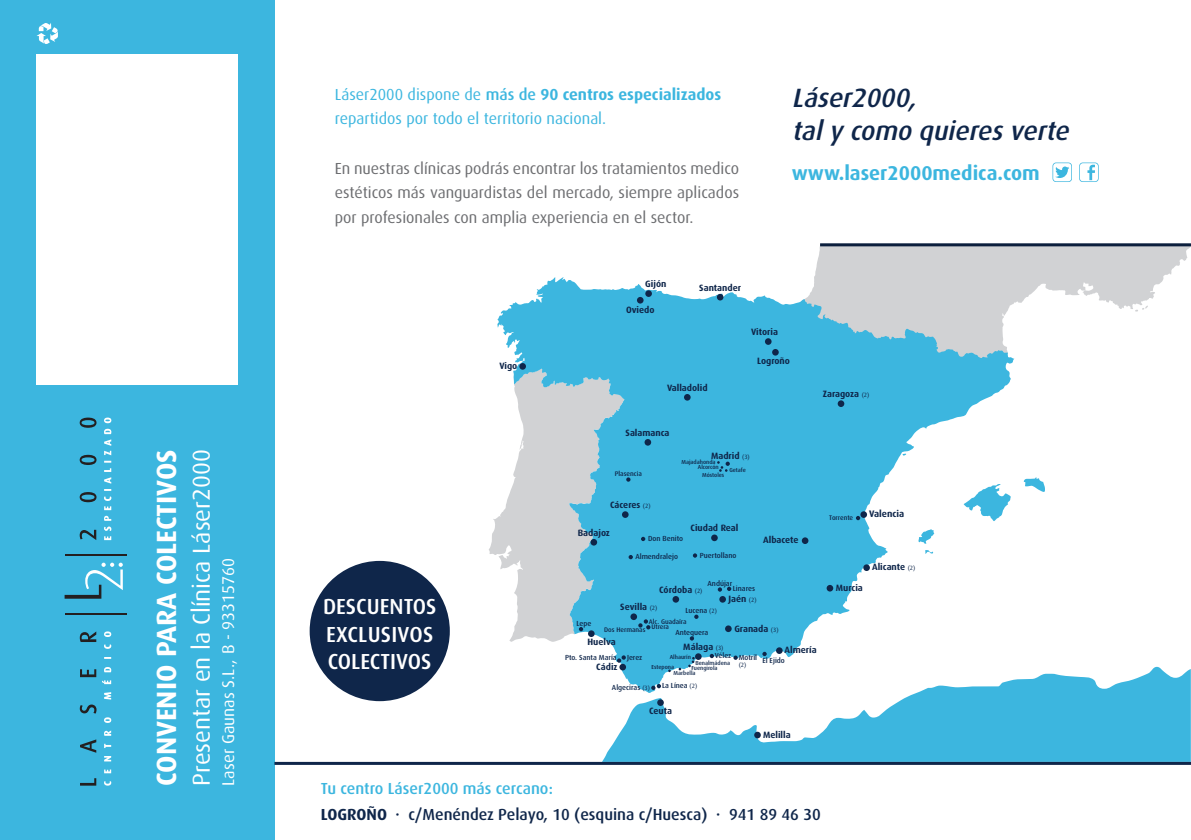
<style>
.page{position:relative;width:1191px;height:840px;background:#fff}
.page>*{position:absolute;margin:0;border:0;box-sizing:border-box;transform-origin:0 0}
.t1{font:700 27.8px "Dax Pro";color:#fff}
.t2{font:italic 500 26.4px "Dax Pro";color:#0f264a}
.t3{font:24.4px "Dax Pro";color:#fff}
.t4{font:500 21.8px "Dax Pro";color:#fff}
.t5{font:700 20px "Dax Pro";color:#3cb6df}
.t6{font:17px "Dax Pro";color:#fff}
.t7{font:16px/24.6px "Dax Pro";color:#6c6d70;text-align:justify}
.t8{font:16px/24.6px "Dax Pro";color:#3cb6df}
.t9{font:500 16px "Dax Pro";color:#0f264a}
.t10{font:500 16px "Dax Pro";color:#3cb6df}
.t11{font:700 9.4px "Dax Pro";color:#0f264a}
.t12{font:700 9.2px "Dax Pro";color:#0f264a}
.t13{font:500 7.4px "Dax Pro";color:#0f264a}
.t14{font:500 6.8px "Dax Pro";color:#0f264a}
.t15{font:500 6.6px/5.8px "Dax Pro";color:#0f264a}
.t16{font:6.2px "Dax Pro";color:#0f264a}
.t17{font:500 5.8px "Dax Pro";color:#0f264a}
.s1{font-weight:500}
.s2{font-weight:700}
.s3{font-weight:400;font-size:6.2px}
</style>
<div class="page">
<div style="left:0;top:0;width:274px;height:839px;background:#3cb6df"></div>
<div style="left:36px;top:54px;width:202px;height:331px;background:#fff"></div>
<svg style="left:36px;top:23px;width:22px;height:21px"></svg>
<svg style="left:80px;top:631px;width:16px;height:154px"></svg>
<svg style="left:102px;top:631px;width:9px;height:154px"></svg>
<svg style="left:80px;top:417px;width:16px;height:123px"></svg>
<svg style="left:104px;top:417px;width:7px;height:123px"></svg>
<hr style="left:65px;top:553px;width:61px;height:2px;background:#231f20">
<hr style="left:65px;top:612px;width:61px;height:2px;background:#231f20">
<svg style="left:65px;top:562px;width:58px;height:36px"></svg>
<svg style="left:1079px;top:162px;width:19px;height:20px"></svg>
<svg style="left:1052px;top:162px;width:20px;height:20px"></svg>
<svg style="left:815px;top:246px;width:376px;height:113px;fill:#d1d2d4"></svg>
<svg style="left:1023px;top:477px;width:22px;height:15px"></svg>
<svg style="left:1135px;top:305px;width:13px;height:6px"></svg>
<svg style="left:602px;top:666px;width:588px;height:95px;fill:#3cb6df"></svg>
<svg style="left:497px;top:276px;width:517px;height:417px;fill:#3cb6df"></svg>
<div style="left:754px;top:731px;width:7px;height:7px;background:#0f264a;border-radius:50%"></div>
<div style="left:657px;top:699px;width:7px;height:6px;background:#0f264a;border-radius:50%"></div>
<svg style="left:776px;top:647px;width:6px;height:6px"></svg>
<div style="left:619px;top:663px;width:7px;height:7px;background:#0f264a;border-radius:50%"></div>
<svg style="left:672px;top:595px;width:7px;height:7px"></svg>
<svg style="left:725px;top:625px;width:6px;height:6px"></svg>
<svg style="left:719px;top:595px;width:7px;height:7px"></svg>
<div style="left:519px;top:363px;width:7px;height:6px;background:#0f264a;border-radius:50%"></div>
<div style="left:645px;top:290px;width:7px;height:7px;background:#0f264a;border-radius:50%"></div>
<svg style="left:717px;top:294px;width:6px;height:6px"></svg>
<svg style="left:637px;top:297px;width:6px;height:6px"></svg>
<svg style="left:826px;top:584px;width:7px;height:7px"></svg>
<div style="left:863px;top:564px;width:7px;height:6px;background:#0f264a;border-radius:50%"></div>
<div style="left:860px;top:511px;width:7px;height:6px;background:#0f264a;border-radius:50%"></div>
<div style="left:837px;top:400px;width:7px;height:7px;background:#0f264a;border-radius:50%"></div>
<svg style="left:802px;top:537px;width:6px;height:6px"></svg>
<div style="left:711px;top:534px;width:7px;height:7px;background:#0f264a;border-radius:50%"></div>
<svg style="left:684px;top:394px;width:6px;height:6px"></svg>
<svg style="left:688px;top:653px;width:13px;height:13px"></svg>
<svg style="left:856px;top:515px;width:4px;height:5px"></svg>
<svg style="left:717px;top:461px;width:13px;height:10px"></svg>
<svg style="left:762px;top:651px;width:4px;height:4px"></svg>
<svg style="left:694px;top:614px;width:4px;height:4px"></svg>
<svg style="left:718px;top:586px;width:13px;height:5px"></svg>
<svg style="left:733px;top:655px;width:4px;height:4px"></svg>
<svg style="left:690px;top:636px;width:4px;height:4px"></svg>
<svg style="left:709px;top:653px;width:5px;height:4px"></svg>
<svg style="left:651px;top:683px;width:10px;height:6px"></svg>
<svg style="left:489px;top:368px;width:161px;height:274px"></svg>
<svg style="left:617px;top:655px;width:9px;height:7px"></svg>
<svg style="left:590px;top:538px;width:7px;height:7px"></svg>
<svg style="left:693px;top:553px;width:4px;height:4px"></svg>
<svg style="left:765px;top:338px;width:13px;height:17px"></svg>
<div style="left:321px;top:667px;width:234px;height:96px;background:#fff"></div>
<div style="left:310px;top:560px;width:140px;height:140px;background:#0f264a;border-radius:50%"></div>
<hr style="left:820px;top:243px;width:371px;height:3px;background:#0f264a">
<hr style="left:274px;top:761px;width:917px;height:3px;background:#0f264a">
<p class="t1" style="left:148px;top:785px;width:337px;rotate:-90deg">CONVENIO PARA COLECTIVOS</p>
<p class="t3" style="left:185px;top:785px;width:337px;rotate:-90deg">Presentar en la Clínica Láser2000</p>
<p class="t6" style="left:217px;top:785px;width:229px;rotate:-90deg">Laser Gaunas S.L., B - 93315760</p>
<p class="t8" style="left:335px;top:81px;width:388px">Láser2000 dispone de <span class="s1">más de</span> <span class="s2">90 centros especializados </span>repartidos por todo el territorio nacional.</p>
<p class="t7" style="left:335px;top:155px;width:406px">En nuestras clínicas podrás encontrar los tratamientos medico estéticos más vanguardistas del mercado, siempre aplicados por profesionales con amplia experiencia en el sector.</p>
<p class="t2" style="left:792px;top:80px;width:132px">Láser2000,</p>
<p class="t2" style="left:792px;top:114px;width:285px">taly como quieresverte</p>
<p class="t5" style="left:792px;top:160px;width:249px">www.laser2000medica.com</p>
<p class="t12" style="left:499px;top:359px;width:20px">Vigo</p>
<p class="t12" style="left:645px;top:278px;width:23px">Gijón</p>
<p class="t12" style="left:626px;top:303px;width:30px">Oviedo</p>
<p class="t12" style="left:699px;top:281px;width:43px">Santander</p>
<p class="t12" style="left:667px;top:381px;width:42px">Valladolid</p>
<p class="t12" style="left:751px;top:326px;width:28px">Vitoria</p>
<p class="t12" style="left:757px;top:354px;width:34px">Logroño</p>
<p class="t12" style="left:625px;top:426px;width:46px">Salamanca</p>
<p class="t12" style="left:822px;top:388px;width:48px">Zaragoza <span class="s3">(2)</span></p>
<p class="t4" style="left:323px;top:592px;width:115px">DESCUENTOS</p>
<p class="t4" style="left:326px;top:619px;width:109px">EXCLUSIVOS</p>
<p class="t4" style="left:328px;top:647px;width:105px">COLECTIVOS</p>
<p class="t14" style="left:615px;top:468px;width:29px">Plasencia</p>
<p class="t12" style="left:610px;top:498px;width:42px">Cáceres <span class="s3">(2)</span></p>
<p class="t12" style="left:711px;top:449px;width:40px">Madrid <span class="s3">(3)</span></p>
<p class="t17" style="left:681px;top:458px;width:36px">Majadahonda</p>
<p class="t17" style="left:698px;top:463px;width:22px">Alcorcón</p>
<p class="t17" style="left:729px;top:466px;width:18px">Getafe</p>
<p class="t17" style="left:702px;top:470px;width:24px">Móstoles</p>
<p class="t12" style="left:577px;top:526px;width:34px">Badajoz</p>
<p class="t13" style="left:648px;top:533px;width:37px">Don Benito</p>
<p class="t13" style="left:635px;top:551px;width:44px">Almendralejo</p>
<p class="t12" style="left:690px;top:522px;width:49px">Ciudad Real</p>
<p class="t13" style="left:700px;top:550px;width:38px">Puertollano</p>
<p class="t12" style="left:763px;top:534px;width:37px">Albacete</p>
<p class="t13" style="left:707px;top:577px;width:26px">Andújar</p>
<p class="t12" style="left:659px;top:583px;width:35px">Córdoba</p>
<p class="t13" style="left:733px;top:583px;width:24px">Linares</p>
<p class="t16" style="left:695px;top:586px;width:9px">(2)</p>
<p class="t12" style="left:728px;top:592px;width:30px">Jaén <span class="s3">(2)</span></p>
<p class="t12" style="left:620px;top:600px;width:39px">Sevilla <span class="s3">(2)</span></p>
<p class="t13" style="left:685px;top:605px;width:33px">Lucena <span class="s3">(2)</span></p>
<p class="t15" style="left:651px;top:617px;width:37px;text-indent:-3px">Alc. Guadaíra<br>Utrera</p>
<p class="t13" style="left:675px;top:626px;width:34px">Antequera</p>
<p class="t13" style="left:576px;top:617px;width:16px">Lepe</p>
<p class="t12" style="left:734px;top:622px;width:46px">Granada <span class="s3">(3)</span></p>
<p class="t15" style="left:604px;top:626px;width:43px">Dos Hermanas</p>
<p class="t12" style="left:587px;top:635px;width:30px">Huelva</p>
<p class="t12" style="left:683px;top:640px;width:42px">Málaga <span class="s3">(3)</span></p>
<p class="t13" style="left:715px;top:650px;width:18px">Vélez</p>
<p class="t12" style="left:784px;top:643px;width:34px">Almería</p>
<p class="t13" style="left:738px;top:652px;width:20px">Motril</p>
<p class="t16" style="left:738px;top:660px;width:9px">(2)</p>
<p class="t13" style="left:565px;top:652px;width:53px">Pto. Santa María</p>
<p class="t13" style="left:627px;top:652px;width:17px">Jerez</p>
<p class="t17" style="left:670px;top:653px;width:23px">Alhaurín</p>
<p class="t17" style="left:673px;top:669px;width:24px">Marbella</p>
<p class="t13" style="left:762px;top:654px;width:24px">El Ejido</p>
<p class="t17" style="left:695px;top:658px;width:36px">Benalmádena</p>
<p class="t12" style="left:596px;top:660px;width:23px">Cádiz</p>
<p class="t17" style="left:651px;top:662px;width:24px">Estepona</p>
<p class="t17" style="left:691px;top:663px;width:28px">Fuengirola</p>
<p class="t13" style="left:612px;top:682px;width:40px">Algeciras <span class="s3">(3)</span></p>
<p class="t13" style="left:662px;top:680px;width:37px">La Línea <span class="s3">(2)</span></p>
<p class="t12" style="left:649px;top:704px;width:24px">Ceuta</p>
<p class="t12" style="left:763px;top:728px;width:29px">Melilla</p>
<p class="t14" style="left:829px;top:513px;width:25px">Torrente</p>
<p class="t11" style="left:869px;top:507px;width:37px">Valencia</p>
<p class="t12" style="left:872px;top:561px;width:45px">Alicante <span class="s3">(2)</span></p>
<p class="t12" style="left:836px;top:581px;width:29px">Murcia</p>
<p class="t10" style="left:321px;top:777px;width:234px">Tu centro Láser2000 más cercano:</p>
<p class="t9" style="left:321px;top:803px;width:501px"><span class="s2">LOGROÑO</span> · c/Menéndez Pelayo, 10 (esquina c/Huesca) · 941 89 46 30</p>
</div>
